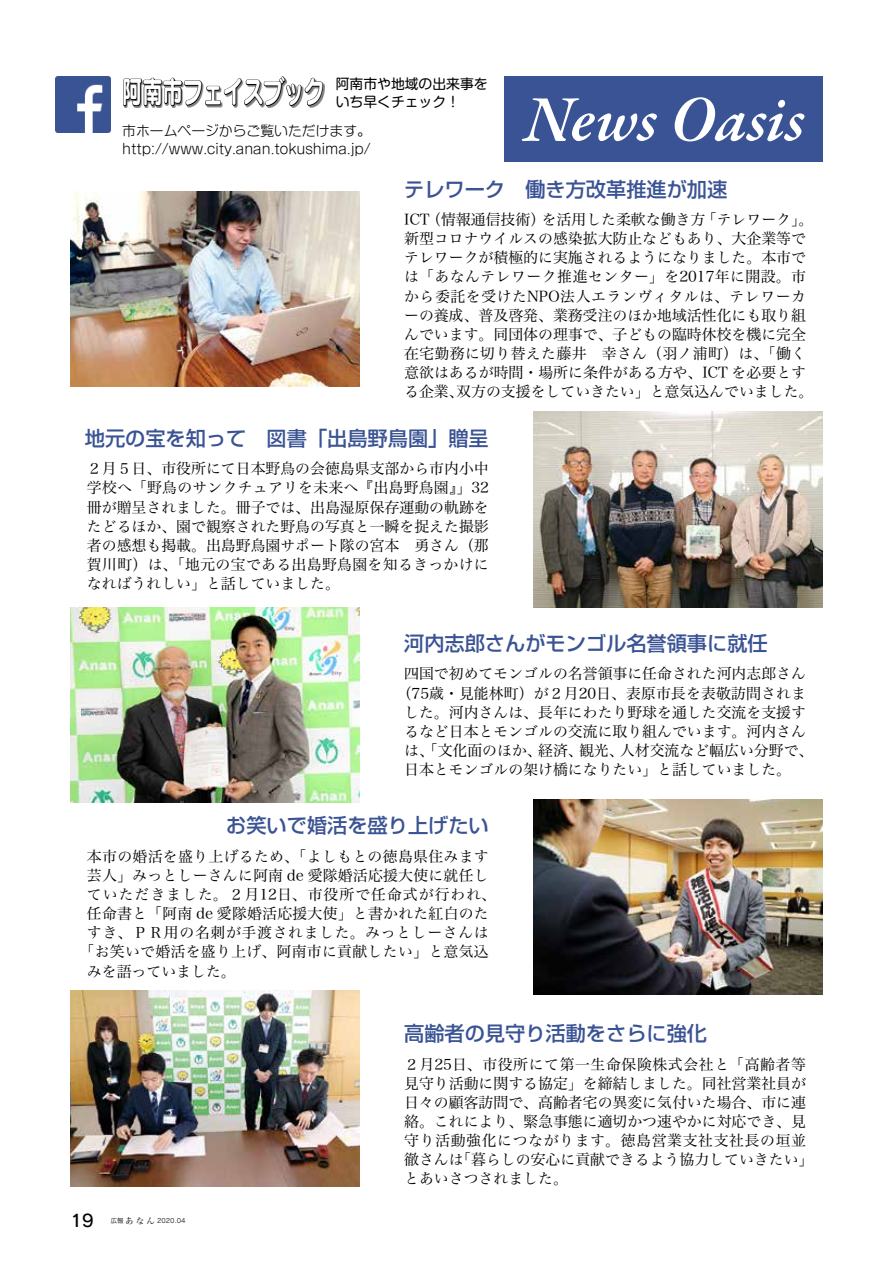
<style>
.page{position:relative;width:893px;height:1263px;background:#fff}
.page>*{position:absolute;margin:0;border:0;box-sizing:border-box;transform-origin:0 0}
.t1{font:30.3px "Seurat CID B";color:#fff;scale:.67 1}
.t2{font:500 20.25px "Shin Go Pr 5";color:#3a5394}
.t3{font:16.95px "Rodin CID DB";color:#000}
.t4{font:14.85px/19.2px "Hira Min Pro W3";color:#000}
.t5{font:14.85px "Hira Min Pro W3";letter-spacing:.02em;color:#000}
.t6{font:14.85px "Hira Min Pro W3";letter-spacing:.04em;color:#000}
.t7{font:14.85px "Hira Min Pro W3";letter-spacing:.03em;color:#000}
.t8{font:14.85px "Hira Min Pro W3";letter-spacing:.065em;color:#000}
.t9{font:14.85px "Hira Min Pro W3";letter-spacing:.035em;color:#000}
.t10{font:14.85px "Hira Min Pro W3";letter-spacing:.025em;color:#000}
.t11{font:14.85px "Hira Min Pro W3";letter-spacing:.045em;color:#000}
.t12{font:300 13.8px/18.1px "Shin M Go Pro";color:#000}
.t13{font:13.8px/18.1px "Shin M Go Pro";color:#000}
.t14{font:8.55px "Hira Min Pro W3";color:#000}
.t15{font:6.45px "Rodin CID M";color:#000}
</style>
<div class="page">
<div style="left:504px;top:77px;width:319px;height:85px;background:#3a5394"></div>
<svg style="left:522px;top:97px;width:283px;height:44px"></svg>
<img style="left:55px;top:77px;width:56px;height:55px">
<svg style="left:123px;top:76px;width:201px;height:32px"></svg>
<img style="left:70px;top:607px;width:290px;height:196px">
<img style="left:70px;top:990px;width:290px;height:196px">
<img style="left:533px;top:412px;width:290px;height:195px">
<img style="left:533px;top:799px;width:290px;height:196px">
<img style="left:70px;top:191px;width:290px;height:196px">
<h1 class="t1" style="left:122px;top:71px;width:303px">阿南市フェイスブック</h1>
<p class="t13" style="left:336px;top:73px;width:154px">阿南市や地域の出来事をいち早くチェック!</p>
<p class="t12" style="left:122px;top:120px;width:250px">市ホームページからご覧いただけます。http://www.city.anan.tokushima j p. /</p>
<h2 class="t2" style="left:404px;top:172px;width:325px">テレワーク　働き方改革推進が加速</h2>
<p class="t4" style="left:426px;top:208px;width:121px">（情報通信技術）</p>
<p class="t4" style="left:702px;top:208px;width:113px">「テレワーク。「</p>
<p class="t4" style="left:542px;top:208px;width:165px">を活用した柔軟な働き方</p>
<p class="t4" style="left:404px;top:208px;width:27px">ICT</p>
<p class="t4" style="left:404px;top:228px;width:403px">新型コロナウイルスの感染拡大防止などもあり、大企業等で</p>
<p class="t4" style="left:404px;top:247px;width:403px">テレワークが積極的に実施されるようになりました。本市で</p>
<p class="t7" style="left:404px;top:264px;width:403px">は「あなんテレワーク推進センター」を2017年に開設。市</p>
<p class="t9" style="left:404px;top:283px;width:403px">から委託を受けたNPO法人エランヴィタルは、テレワーカ</p>
<p class="t4" style="left:404px;top:304px;width:403px">ーの養成、普及啓発、業務受注のほか地域活性化にも取り組</p>
<p class="t4" style="left:404px;top:323px;width:403px">んでいます。同団体の理事で、子どもの臨時休校を機に完全</p>
<p class="t10" style="left:404px;top:341px;width:403px">在宅勤務に切り替えた藤井　幸さん（羽ノ浦町）は、「働く</p>
<p class="t4" style="left:404px;top:362px;width:403px">意欲はあるが時間・場所に条件がある方や、ICT を必要とす</p>
<p class="t4" style="left:456px;top:381px;width:359px">双方の支援をしていきたい」と意気込んでいました。</p>
<p class="t4" style="left:404px;top:381px;width:61px">る企業、</p>
<h2 class="t2" style="left:85px;top:422px;width:405px">地元の宝を知って　図書「出島野鳥園」贈呈</h2>
<p class="t4" style="left:87px;top:458px;width:403px;text-align:justify">２月５日、市役所にて日本野鳥の会徳島県支部から市内小中学校へ「野鳥のサンクチュアリを未来へ『出島野鳥園「『 32冊が贈呈されました。冊子では、出島湿原保存運動の軌跡をたどるほか、園で観察された野鳥の写真と一瞬を捉えた撮影者の感想も掲載。出島野鳥園サポート隊の宮本　勇さん（那賀川町）は、「地元の宝である出島野鳥園を知るきっかけになればうれしい」と話していました。</p>
<h2 class="t2" style="left:404px;top:627px;width:365px">河内志郎さんがモンゴル名誉領事に就任</h2>
<p class="t4" style="left:404px;top:663px;width:403px">四国で初めてモンゴルの名誉領事に任命された河内志郎さん</p>
<p class="t4" style="left:397px;top:682px;width:411px">（75歳・見能林町）が２月20日、表原市長を表敬訪問されま</p>
<p class="t4" style="left:404px;top:701px;width:403px">した。河内さんは、長年にわたり野球を通した交流を支援す</p>
<p class="t4" style="left:404px;top:720px;width:403px">るなど日本とモンゴルの交流に取り組んでいます。河内さん</p>
<p class="t4" style="left:620px;top:739px;width:195px">人材交流など幅広い分野で、</p>
<p class="t4" style="left:404px;top:739px;width:388px">は、「文化面のほか、<br>日本とモンゴルの架け橋になりたい」と話していました。</p>
<p class="t4" style="left:579px;top:739px;width:46px">観光、</p>
<p class="t4" style="left:538px;top:739px;width:46px">経済、</p>
<h2 class="t2" style="left:226px;top:809px;width:264px">お笑いで婚活を盛り上げたい</h2>
<p class="t5" style="left:87px;top:843px;width:403px">本市の婚活を盛り上げるため、「よしもとの徳島県住みます</p>
<p class="t4" style="left:87px;top:864px;width:403px">芸人」みっとしーさんに阿南 de 愛隊婚活応援大使に就任し</p>
<p class="t8" style="left:87px;top:882px;width:411px">ていただきました。２月12日、市役所で任命式が行われ、</p>
<p class="t4" style="left:87px;top:902px;width:403px">任命書と「阿南 de 愛隊婚活応援大使」と書かれた紅白のた</p>
<p class="t11" style="left:87px;top:920px;width:403px">すき、ＰＲ用の名刺が手渡されました。みっとしーさんは</p>
<p class="t5" style="left:80px;top:939px;width:411px">「お笑いで婚活を盛り上げ、阿南市に貢献したい」と意気込</p>
<p class="t4" style="left:87px;top:960px;width:150px">みを語っていました。</p>
<h2 class="t2" style="left:404px;top:1017px;width:304px">高齢者の見守り活動をさらに強化</h2>
<p class="t3" style="left:70px;top:1209px;width:42px">19　</p>
<p class="t14" style="left:125px;top:1213px;width:31px">あなん</p>
<p class="t15" style="left:111px;top:1216px;width:14px">広報</p>
<p class="t15" style="left:157px;top:1216px;width:30px">2020.04</p>
<p class="t6" style="left:404px;top:1051px;width:403px">２月25日、市役所にて第一生命保険株式会社と「高齢者等</p>
<p class="t4" style="left:404px;top:1072px;width:403px">見守り活動に関する協定」を締結しました。同社営業社員が</p>
<p class="t4" style="left:404px;top:1091px;width:403px">日々の顧客訪問で、高齢者宅の異変に気付いた場合、市に連</p>
<p class="t4" style="left:404px;top:1110px;width:403px">絡。これにより、緊急事態に適切かつ速やかに対応でき、見</p>
<p class="t6" style="left:404px;top:1128px;width:403px">守り活動強化につながります。徳島営業支社支社長の垣並</p>
<p class="t4" style="left:456px;top:1149px;width:359px">「暮らしの安心に貢献できるよう協力していきたい「</p>
<p class="t4" style="left:404px;top:1149px;width:165px">徹さんは<br>とあいさつされました。</p>
</div>
